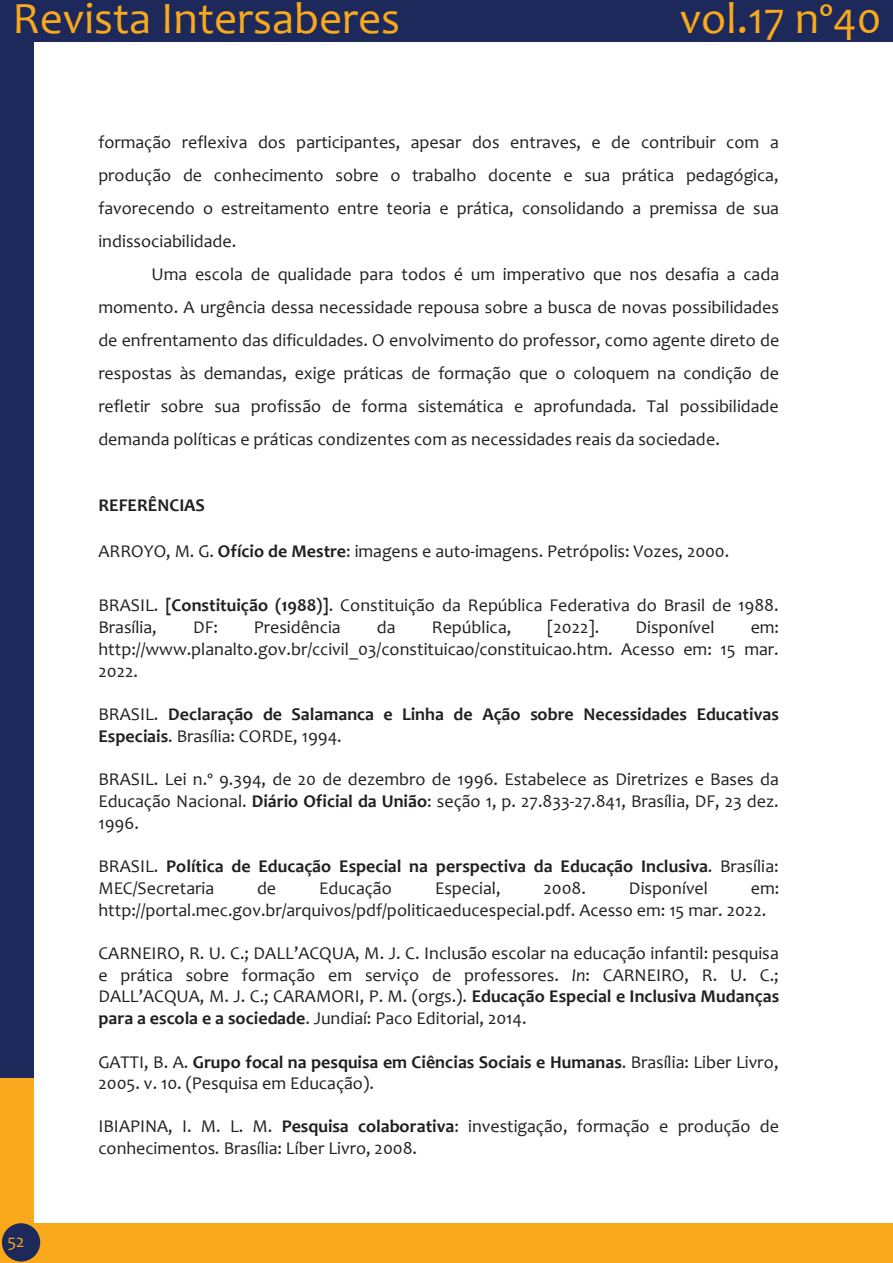
<style>
.page{position:relative;width:893px;height:1263px;background:#fff}
.page>*{position:absolute;margin:0;border:0;box-sizing:border-box;transform-origin:0 0}
.t1{font:45px "Candara";color:#f9a91b}
.t2{font:18px/33px "Candara";color:#231f20;text-align:justify}
.t3{font:700 18px/21.9px "Candara";color:#231f20}
.t4{font:18px "Candara";color:#f9a91b}
.s1{font-weight:700}
.s2{font-weight:400}
.s3{font-style:italic}
</style>
<div class="page">
<div style="left:0;top:0;width:33px;height:1081px;background:#1d295a"></div>
<div style="left:0;top:0;width:893px;height:41px;background:#1d295a"></div>
<div style="left:0;top:1078px;width:33px;height:185px;background:#f9a91b"></div>
<div style="left:21px;top:1224px;width:872px;height:39px;background:#f9a91b"></div>
<div style="left:2px;top:1223px;width:38px;height:39px;background:#1d295a;border-radius:50%"></div>
<h1 class="t1" style="left:13px;top:1px;width:389px">Revista Intersaberes</h1>
<h1 class="t1" style="left:680px;top:1px;width:203px">vol.17 nº40</h1>
<p class="t2" style="left:98px;top:128px;width:682px">formação reflexiva dos participantes, apesar dos entraves, e de contribuir com a produção de conhecimento sobre o trabalho docente e sua prática pedagógica, favorecendo o estreitamento entre teoria e prática, consolidando a premissa de sua indissociabilidade.</p>
<p class="t2" style="left:98px;top:260px;width:682px;text-indent:53px">Uma escola de qualidade para todos é um imperativo que nos desafia a cada momento. A urgência dessa necessidade repousa sobre a busca de novas possibilidades de enfrentamento das dificuldades. O envolvimento do professor, como agente direto de respostas às demandas, exige práticas de formação que o coloquem na condição de refletir sobre sua profissão de forma sistemática e aprofundada. Tal possibilidade demanda políticas e práticas condizentes com as necessidades reais da sociedade.</p>
<p class="t4" style="left:7px;top:1233px;width:19px">52</p>
<p class="t3" style="left:98px;top:496px;width:108px">REFERÊNCIAS</p>
<p class="t2" style="left:98px;top:536px;width:632px">ARROYO, M. G. <span class="s1">Ofício de Mestre</span>: imagens e auto-imagens. Petrópolis: Vozes, 2000.</p>
<p class="t2" style="left:98px;top:596px;width:682px;line-height:21.9px">BRASIL. <span class="s1">[Constituição (1988)]</span>. Constituição da República Federativa do Brasil de 1988.<br>Brasília,</p>
<p class="t2" style="left:193px;top:612px;width:26px">DF:</p>
<p class="t2" style="left:254px;top:612px;width:88px">Presidência</p>
<p class="t2" style="left:377px;top:612px;width:20px">da</p>
<p class="t2" style="left:432px;top:612px;width:81px">República,</p>
<p class="t2" style="left:547px;top:612px;width:54px">[2022].</p>
<p class="t2" style="left:635px;top:612px;width:81px">Disponível</p>
<p class="t2" style="left:98px;top:618px;width:682px;line-height:22px;text-indent:652px">em: http://www.planalto.gov.br/ccivil_03/constituicao/constituicao.htm. Acesso em: 15 mar.<br>2022.</p>
<p class="t3" style="left:98px;top:705px;width:682px"><span class="s2">BRASIL.</span> Declaração de Salamanca e Linha de Ação sobre Necessidades Educativas<br>Especiais<span class="s2">. Brasília: CORDE, 1994.</span></p>
<p class="t2" style="left:98px;top:770px;width:682px;line-height:22px">BRASIL. Lei n.º 9.394, de 20 de dezembro de 1996. Estabelece as Diretrizes e Bases da Educação Nacional. <span class="s1">Diário Oficial da União</span>: seção 1, p. 27.833-27.841, Brasília, DF, 23 dez.<br>1996.</p>
<p class="t3" style="left:98px;top:857px;width:682px"><span class="s2">BRASIL.</span> Política de Educação Especial na perspectiva da Educação Inclusiva<span class="s2">. Brasília:<br>MEC/Secretaria</span></p>
<p class="t2" style="left:257px;top:873px;width:21px">de</p>
<p class="t2" style="left:319px;top:873px;width:74px">Educação</p>
<p class="t2" style="left:435px;top:873px;width:67px">Especial,</p>
<p class="t2" style="left:543px;top:873px;width:44px">2008.</p>
<p class="t2" style="left:629px;top:873px;width:80px">Disponível</p>
<p class="t2" style="left:98px;top:878px;width:682px;line-height:22.2px;text-indent:652px">em: http://portal.mec.gov.br/arquivos/pdf/politicaeducespecial.pdf. Acesso em: 15 mar. 2022.</p>
<p class="t2" style="left:98px;top:944px;width:682px;line-height:21.9px">CARNEIRO, R. U. C.; DALL’ACQUA, M. J. C. Inclusão escolar na educação infantil: pesquisa e prática sobre formação em serviço de professores. <span class="s3">In</span>: CARNEIRO, R. U. C.; DALL’ACQUA, M. J. C.; CARAMORI, P. M. (orgs.). <span class="s1">Educação Especial e Inclusiva Mudanças para a escola e a sociedade</span>. Jundiaí: Paco Editorial, 2014.</p>
<p class="t2" style="left:98px;top:1053px;width:682px;line-height:21.9px">GATTI, B. A. <span class="s1">Grupo focal na pesquisa em Ciências Sociais e Humanas</span>. Brasília: Liber Livro,<br>2005. v. 10. (Pesquisa em Educação).</p>
<p class="t2" style="left:98px;top:1117px;width:682px;line-height:21.9px">IBIAPINA, I. M. L. M. <span class="s1">Pesquisa colaborativa</span>: investigação, formação e produção de conhecimentos<span class="s3">.</span> Brasília: Líber Livro, 2008.</p>
</div>
